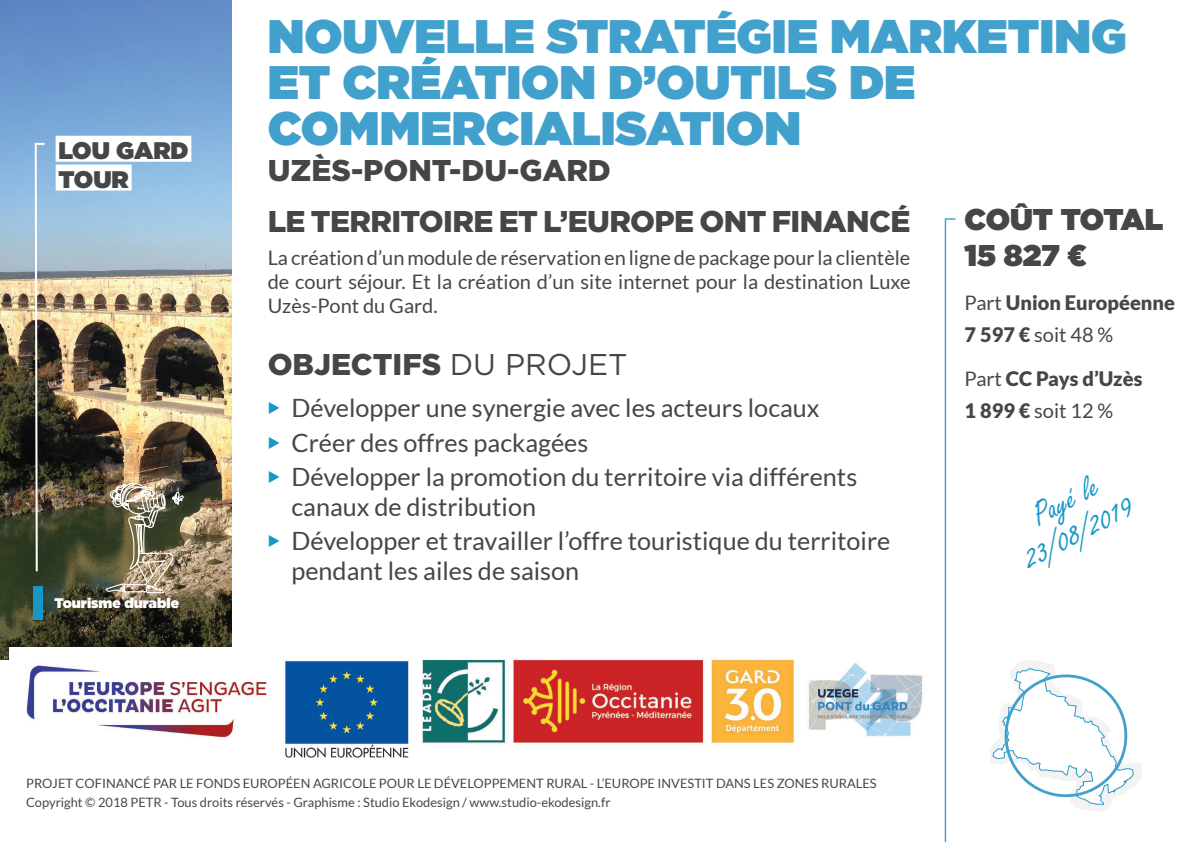
<style>
.page{position:relative;width:1191px;height:842px;background:#fff}
.page>*{position:absolute;margin:0;border:0;box-sizing:border-box;transform-origin:0 0}
.maj{font:900 47px/46px "Gotham";color:#42a0cc}
.soustitre_linette{font:35px "Freestyle Script";color:#1797c7}
.maj-2{font:900 30px "Gotham";color:#454647}
.maj-3{font:900 30px "Gotham";letter-spacing:-.02em;color:#454647}
.t1{font:900 30px/36px "Gotham";letter-spacing:-.005em;color:#454647}
.t2{font:25.2px/30.2px "Lato";color:#454647}
.titres_sous_parties{font:900 24px "Gotham";color:#454647}
.texte{font:20px/24px "Lato";color:#454647;text-align:justify}
.t3{font:900 20px "Lato";color:#454647}
.t4{font:900 14px "Gotham";color:#fff}
.t5{font:12.9px/19.3px "Lato";color:#454647}
.s1{font-weight:400}
.s2{font-weight:900}
.s3{font-family:"MS Gothic";color:#1797c7}
</style>
<div class="page">
<img style="left:0;top:0;width:232px;height:660px">
<div style="left:56px;top:136px;width:135px;height:26px;background:#fff"></div>
<div style="left:56px;top:165px;width:76px;height:26px;background:#fff"></div>
<svg style="left:990px;top:660px;width:152px;height:151px"></svg>
<div style="left:1004px;top:674px;width:123px;height:123px;border:3px solid #42a0cc;border-radius:50%"></div>
<img style="left:9px;top:647px;width:914px;height:111px">
<div style="left:33px;top:586px;width:10px;height:33px;background:#1797c7"></div>
<img style="left:34px;top:142px;width:13px;height:431px">
<svg style="left:944px;top:218px;width:12px;height:624px"></svg>
<img style="left:94px;top:481px;width:92px;height:122px">
<p class="titres_sous_parties" style="left:58px;top:133px;width:132px">LOU GARD</p>
<p class="titres_sous_parties" style="left:58px;top:162px;width:72px">TOUR</p>
<p class="t4" style="left:55px;top:592px;width:126px">Tourisme durable</p>
<p class="maj" style="left:268px;top:13px;width:860px">NOUVELLE STRATÉGIE MARKETING<br>ET CRÉATION D’OUTILS DE<br>COMMERCIALISATION</p>
<p class="maj-2" style="left:268px;top:150px;width:345px">UZÈS-PONT-DU-GARD</p>
<p class="maj-3" style="left:268px;top:201px;width:644px">LE TERRITOIRE ET L’EUROPE ONT FINANCÉ</p>
<p class="texte" style="left:268px;top:245px;width:644px">La création d’un module de réservation en ligne de package pour la clientèle de court séjour. Et la création d’un site internet pour la destination Luxe Uzès-Pont du Gard.</p>
<p class="t1" style="left:964px;top:201px;width:200px">COÛT TOTAL<br>15 827 €</p>
<p class="t3" style="left:964px;top:291px;width:212px"><span class="s1">Part</span> Union Européenne</p>
<p class="texte" style="left:964px;top:323px;width:150px"><span class="s2">7 597 €</span> soit 48 %</p>
<p class="t3" style="left:964px;top:367px;width:179px"><span class="s1">Part</span> CC Pays d’Uzès</p>
<p class="texte" style="left:964px;top:398px;width:150px"><span class="s2">1 899 €</span> soit 12 %</p>
<p class="maj-2" style="left:268px;top:343px;width:361px">OBJECTIFS <span class="s1">DU PROJET</span></p>
<p class="t2" style="left:268px;top:393px;width:553px"><span class="s3">▶</span> Développer une synergie avec les acteurs locaux</p>
<p class="t2" style="left:268px;top:427px;width:322px"><span class="s3">▶</span> Créer des offres packagées</p>
<p class="t2" style="left:291px;top:461px;width:567px;text-indent:-24px"><span class="s3">▶</span> Développer la promotion du territoire via différents canaux de distribution</p>
<p class="t2" style="left:291px;top:526px;width:600px;text-indent:-24px"><span class="s3">▶</span> Développer et travailler l’offre touristique du territoire pendant les ailes de saison</p>
<p class="soustitre_linette" style="left:1025px;top:499px;width:73px;rotate:-27deg">Payé le</p>
<p class="soustitre_linette" style="left:1017px;top:541px;width:121px;rotate:-27deg">23/08/2019</p>
<p class="t5" style="left:26px;top:774px;width:852px">PROJET COFINANCÉ PAR LE FONDS EUROPÉEN AGRICOLE POUR LE DÉVELOPPEMENT RURAL - L’EUROPE INVESTIT DANS LES ZONES RURALES<br>Copyright © 2018 PETR - Tous droits réservés - Graphisme : Studio Ekodesign / www.studio-ekodesign.fr</p>
</div>
